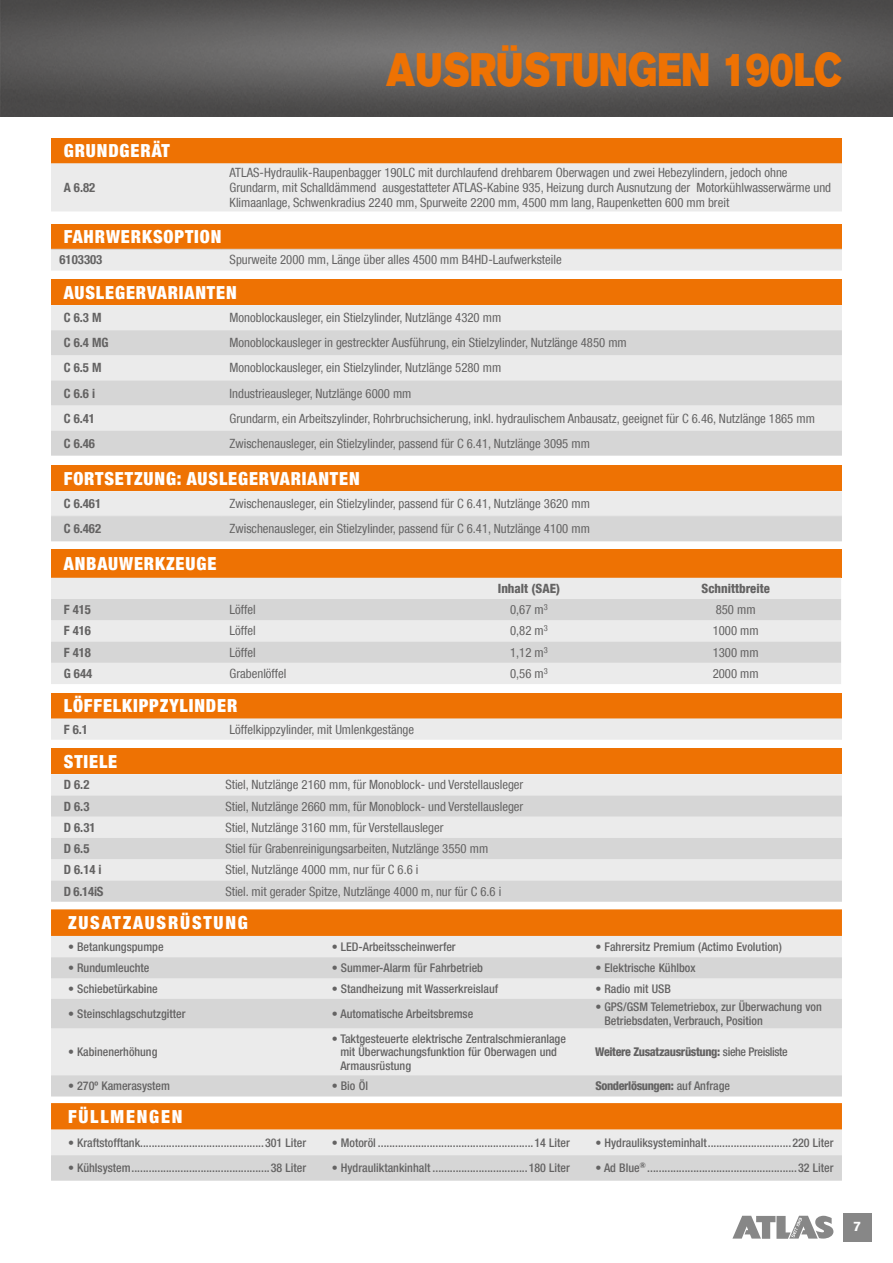
<style>
.page{position:relative;width:893px;height:1263px;background:#fff}
.page>*{position:absolute;margin:0;border:0;box-sizing:border-box;transform-origin:0 0}
.t1{font:46.5px "Akzidenz Grotesk BQ Super";color:#ee7203;scale:.8 1}
.t2{font:900 condensed 18px "Helvetica Neue LT Com";letter-spacing:.05em;color:#fff}
.t3{font:900 condensed 18px "Helvetica Neue LT Com";letter-spacing:.1em;color:#fff}
.t4{font:700 13.5px "Akzidenz Grotesk Pro";color:#fff}
.t5{font:condensed 12.75px/15.3px "Helvetica Neue LT Com";color:#646363}
.t6{font:700 condensed 12.75px "Helvetica Neue LT Com";color:#646363}
.t7{font:800 condensed 12.75px "Helvetica Neue LT Com";color:#646363}
.t8{font:500 condensed 12px/13.5px "Helvetica Neue LT Com";color:#646363}
.t9{font:800 condensed 12px "Helvetica Neue LT Com";letter-spacing:-.03em;color:#646363}
.s1{font-weight:500}
</style>
<div class="page">
<div style="left:843px;top:1213px;width:29px;height:29px;background:#878787"></div>
<svg style="left:732px;top:1216px;width:101px;height:23px"></svg>
<img style="left:0;top:0;width:893px;height:117px">
<div style="left:51px;top:280px;width:791px;height:25px;background:#ee7203"></div>
<div style="left:51px;top:305px;width:791px;height:25px;background:#ebebeb"></div>
<svg style="left:51px;top:330px;width:791px;height:126px;background:#dedede"></svg>
<div style="left:51px;top:749px;width:791px;height:25px;background:#ee7203"></div>
<div style="left:51px;top:774px;width:791px;height:106px;background:#ebebeb"></div>
<svg style="left:51px;top:795px;width:791px;height:64px;background:#ddd"></svg>
<svg style="left:51px;top:880px;width:791px;height:22px;background:#d7d7d7"></svg>
<div style="left:51px;top:693px;width:791px;height:25px;background:#ee7203"></div>
<div style="left:51px;top:718px;width:791px;height:22px;background:#ebebeb"></div>
<div style="left:51px;top:138px;width:791px;height:25px;background:#ee7203"></div>
<div style="left:51px;top:163px;width:791px;height:48px;background:#ebebeb"></div>
<div style="left:51px;top:550px;width:790px;height:28px;background:#ee7203"></div>
<div style="left:51px;top:578px;width:790px;height:106px;background:#ebebeb"></div>
<svg style="left:51px;top:599px;width:790px;height:64px;background:#ddd"></svg>
<div style="left:51px;top:224px;width:791px;height:25px;background:#ee7203"></div>
<div style="left:51px;top:250px;width:791px;height:21px;background:#ebebeb"></div>
<hr style="left:51px;top:249px;width:170px;height:1px;background:#d6d6d6">
<hr style="left:221px;top:249px;width:621px;height:1px;background:#d6d6d6">
<div style="left:51px;top:466px;width:791px;height:25px;background:#ee7203"></div>
<svg style="left:51px;top:491px;width:791px;height:50px;background:#e0e0e0"></svg>
<hr style="left:51px;top:516px;width:170px;height:1px;background:#dadada">
<hr style="left:221px;top:516px;width:621px;height:1px;background:#dadada">
<svg style="left:51px;top:1103px;width:791px;height:78px;background:#e5bb95"></svg>
<svg style="left:51px;top:909px;width:791px;height:27px;background:#ee7407"></svg>
<div style="left:51px;top:936px;width:791px;height:21px;background:#ebebeb"></div>
<svg style="left:51px;top:957px;width:791px;height:139px;background:#e0e0e0"></svg>
<h1 class="t1" style="left:386px;top:43px;width:571px">AUSRÜSTUNGEN 190LC</h1>
<h2 class="t2" style="left:64px;top:140px;width:108px">GRUNDGERÄT</h2>
<p class="t6" style="left:64px;top:180px;width:33px">A 6.82</p>
<p class="t5" style="left:230px;top:164px;width:603px">ATLAS-Hydraulik-Raupenbagger 190LC mit durchlaufend drehbarem Oberwagen und zwei Hebezylindern, jedoch ohne<br>Grundarm, mit Schalldämmend ausgestatteter ATLAS-Kabine 935, Heizung durch Ausnutzung der Motorkühlwasserwärme und<br>Klimaanlage, Schwenkradius 2240 mm, Spurweite 2200 mm, 4500 mm lang, Raupenketten 600 mm breit</p>
<h2 class="t2" style="left:64px;top:226px;width:159px">FAHRWERKSOPTION</h2>
<p class="t6" style="left:60px;top:252px;width:44px">6103303</p>
<p class="t5" style="left:230px;top:252px;width:334px">Spurweite 2000 mm, Länge über alles 4500 mm B4HD-Laufwerksteile</p>
<h2 class="t2" style="left:64px;top:282px;width:174px">AUSLEGERVARIANTEN</h2>
<p class="t6" style="left:64px;top:310px;width:39px">C 6.3 M</p>
<p class="t5" style="left:230px;top:310px;width:273px">Monoblockausleger, ein Stielzylinder, Nutzlänge 4320 mm</p>
<p class="t6" style="left:64px;top:335px;width:46px">C 6.4 MG</p>
<p class="t5" style="left:230px;top:335px;width:399px">Monoblockausleger in gestreckter Ausführung, ein Stielzylinder, Nutzlänge 4850 mm</p>
<p class="t6" style="left:64px;top:360px;width:39px">C 6.5 M</p>
<p class="t5" style="left:230px;top:360px;width:273px">Monoblockausleger, ein Stielzylinder, Nutzlänge 5280 mm</p>
<p class="t6" style="left:64px;top:385px;width:33px">C 6.6 i</p>
<p class="t5" style="left:230px;top:385px;width:183px">Industrieausleger, Nutzlänge 6000 mm</p>
<p class="t6" style="left:64px;top:410px;width:33px">C 6.41</p>
<p class="t5" style="left:230px;top:410px;width:587px">Grundarm, ein Arbeitszylinder, Rohrbruchsicherung, inkl. hydraulischem Anbausatz, geeignet für C 6.46, Nutzlänge 1865 mm</p>
<p class="t6" style="left:64px;top:435px;width:33px">C 6.46</p>
<p class="t5" style="left:230px;top:435px;width:362px">Zwischenausleger, ein Stielzylinder, passend für C 6.41, Nutzlänge 3095 mm</p>
<h2 class="t2" style="left:64px;top:468px;width:297px">FORTSETZUNG: AUSLEGERVARIANTEN</h2>
<p class="t6" style="left:64px;top:496px;width:39px">C 6.461</p>
<p class="t5" style="left:230px;top:496px;width:362px">Zwischenausleger, ein Stielzylinder, passend für C 6.41, Nutzlänge 3620 mm</p>
<p class="t6" style="left:64px;top:521px;width:39px">C 6.462</p>
<p class="t5" style="left:230px;top:521px;width:362px">Zwischenausleger, ein Stielzylinder, passend für C 6.41, Nutzlänge 4100 mm</p>
<h2 class="t2" style="left:64px;top:553px;width:154px">ANBAUWERKZEUGE</h2>
<p class="t7" style="left:498px;top:581px;width:64px">Inhalt (SAE)</p>
<p class="t7" style="left:701px;top:581px;width:70px">Schnittbreite</p>
<p class="t6" style="left:64px;top:602px;width:29px">F 415</p>
<p class="t5" style="left:230px;top:602px;width:28px">Löffel</p>
<p class="t5" style="left:510px;top:602px;width:39px">0,67 m<sup>3</sup></p>
<p class="t5" style="left:716px;top:602px;width:41px">850 mm</p>
<p class="t6" style="left:64px;top:623px;width:29px">F 416</p>
<p class="t5" style="left:230px;top:623px;width:28px">Löffel</p>
<p class="t5" style="left:510px;top:623px;width:39px">0,82 m<sup>3</sup></p>
<p class="t5" style="left:713px;top:623px;width:47px">1000 mm</p>
<p class="t6" style="left:64px;top:644px;width:29px">F 418</p>
<p class="t5" style="left:230px;top:644px;width:28px">Löffel</p>
<p class="t5" style="left:510px;top:644px;width:39px">1,12 m<sup>3</sup></p>
<p class="t5" style="left:713px;top:644px;width:47px">1300 mm</p>
<p class="t6" style="left:64px;top:666px;width:30px">G 644</p>
<p class="t5" style="left:230px;top:666px;width:58px">Grabenlöffel</p>
<p class="t5" style="left:510px;top:666px;width:39px">0,56 m<sup>3</sup></p>
<p class="t5" style="left:713px;top:666px;width:47px">2000 mm</p>
<h2 class="t2" style="left:64px;top:695px;width:175px">LÖFFELKIPPZYLINDER</h2>
<p class="t6" style="left:64px;top:721px;width:26px">F 6.1</p>
<p class="t5" style="left:230px;top:721px;width:186px">Löffelkippzylinder, mit Umlenkgestänge</p>
<h2 class="t2" style="left:64px;top:751px;width:55px">STIELE</h2>
<p class="t6" style="left:64px;top:777px;width:27px">D 6.2</p>
<p class="t5" style="left:225px;top:777px;width:299px">Stiel, Nutzlänge 2160 mm, für Monoblock- und Verstellausleger</p>
<p class="t6" style="left:64px;top:798px;width:27px">D 6.3</p>
<p class="t5" style="left:225px;top:798px;width:299px">Stiel, Nutzlänge 2660 mm, für Monoblock- und Verstellausleger</p>
<p class="t6" style="left:64px;top:820px;width:33px">D 6.31</p>
<p class="t5" style="left:225px;top:819px;width:220px">Stiel, Nutzlänge 3160 mm, für Verstellausleger</p>
<p class="t6" style="left:64px;top:841px;width:27px">D 6.5</p>
<p class="t5" style="left:225px;top:841px;width:264px">Stiel für Grabenreinigungsarbeiten, Nutzlänge 3550 mm</p>
<p class="t6" style="left:64px;top:862px;width:39px">D 6.14 i</p>
<p class="t5" style="left:225px;top:862px;width:195px">Stiel, Nutzlänge 4000 mm, nur für C 6.6 i</p>
<p class="t6" style="left:64px;top:883px;width:41px">D 6.14iS</p>
<p class="t5" style="left:225px;top:883px;width:277px">Stiel. mit gerader Spitze, Nutzlänge 4000 m, nur für C 6.6 i</p>
<h2 class="t3" style="left:68px;top:912px;width:181px">ZUSATZAUSRÜSTUNG</h2>
<p class="t8" style="left:68px;top:940px;width:97px">• Betankungspumpe</p>
<p class="t8" style="left:332px;top:940px;width:125px">• LED-Arbeitsscheinwerfer</p>
<p class="t8" style="left:595px;top:940px;width:188px">• Fahrersitz Premium (Actimo Evolution)</p>
<p class="t8" style="left:68px;top:961px;width:83px">• Rundumleuchte</p>
<p class="t8" style="left:332px;top:961px;width:153px">• Summer-Alarm für Fahrbetrieb</p>
<p class="t8" style="left:595px;top:961px;width:102px">• Elektrische Kühlbox</p>
<p class="t8" style="left:68px;top:982px;width:91px">• Schiebetürkabine</p>
<p class="t8" style="left:332px;top:982px;width:168px">• Standheizung mit Wasserkreislauf</p>
<p class="t8" style="left:595px;top:982px;width:77px">• Radio mit USB</p>
<p class="t8" style="left:68px;top:1007px;width:119px">• Steinschlagschutzgitter</p>
<p class="t8" style="left:332px;top:1007px;width:143px">• Automatische Arbeitsbremse</p>
<p class="t8" style="left:604px;top:1000px;width:219px;text-indent:-9px">• GPS/GSM Telemetriebox, zur Überwachung von<br>Betriebsdaten, Verbrauch, Position</p>
<p class="t8" style="left:68px;top:1045px;width:91px">• Kabinenerhöhung</p>
<p class="t8" style="left:340px;top:1031px;width:227px;text-indent:-9px">• Taktgesteuerte elektrische Zentralschmieranlage mit Überwachungsfunktion für Oberwagen und<br>Armausrüstung</p>
<p class="t9" style="left:595px;top:1044px;width:194px">Weitere Zusatzausrüstung: <span class="s1">siehe Preisliste</span></p>
<p class="t8" style="left:68px;top:1079px;width:103px">• 270º Kamerasystem</p>
<p class="t8" style="left:332px;top:1079px;width:38px">• Bio Öl</p>
<p class="t9" style="left:595px;top:1078px;width:136px">Sonderlösungen: <span class="s1">auf Anfrage</span></p>
<h2 class="t3" style="left:68px;top:1106px;width:116px">FÜLLMENGEN</h2>
<p class="t8" style="left:68px;top:1135px;width:240px">• Kraftstofftank...........................................301 Liter</p>
<p class="t8" style="left:332px;top:1135px;width:240px">• Motoröl ......................................................14 Liter</p>
<p class="t8" style="left:595px;top:1135px;width:240px">• Hydrauliksysteminhalt.............................220 Liter</p>
<p class="t8" style="left:68px;top:1161px;width:240px">• Kühlsystem................................................38 Liter</p>
<p class="t8" style="left:332px;top:1161px;width:240px">• Hydrauliktankinhalt .................................180 Liter</p>
<p class="t8" style="left:595px;top:1161px;width:240px">• Ad Blue<sup>®</sup> ....................................................32 Liter</p>
<p class="t4" style="left:854px;top:1218px;width:9px">7</p>
</div>
